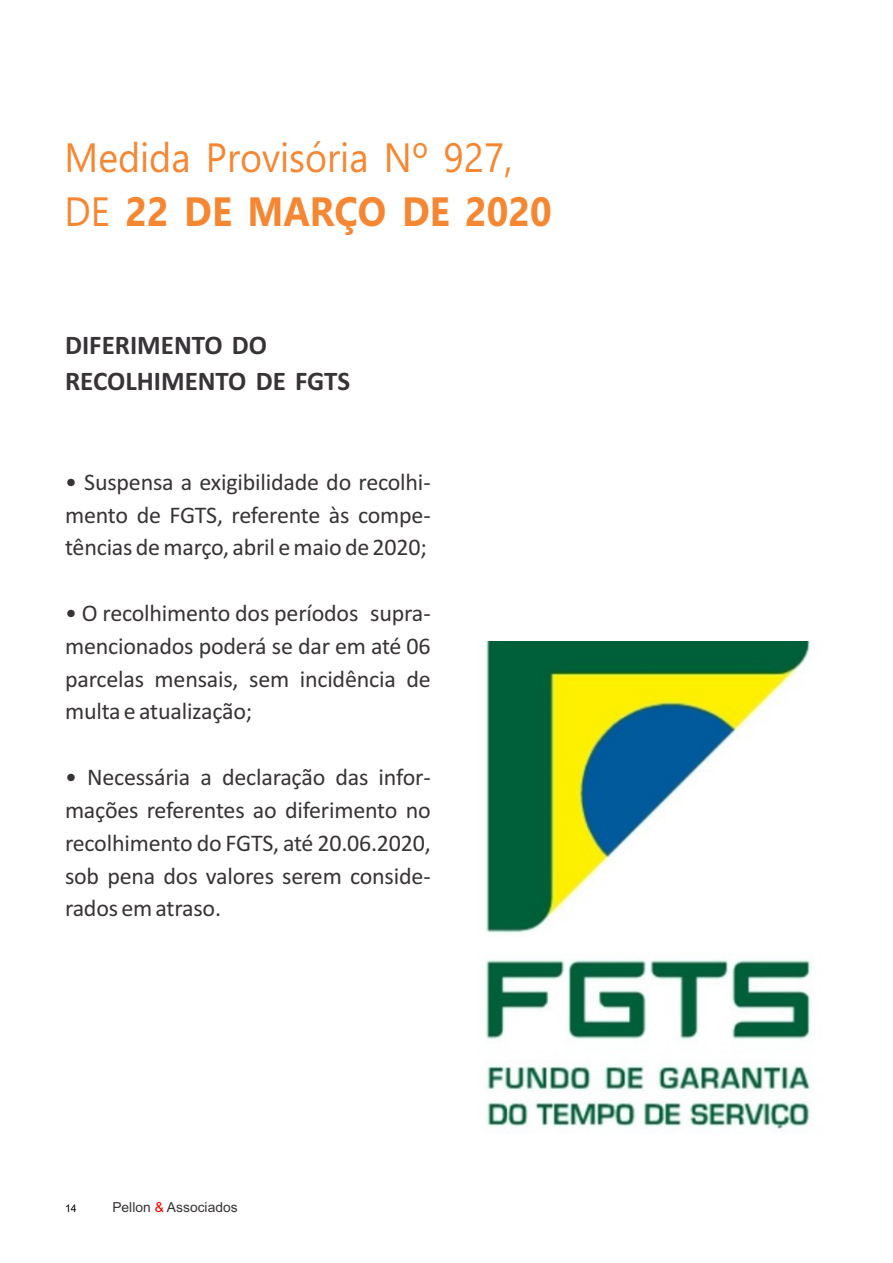
<style>
.page{position:relative;width:893px;height:1263px;background:#fff}
.page>*{position:absolute;margin:0;border:0;box-sizing:border-box;transform-origin:0 0}
.t1{font:40.95px/54.4px "Ebrima";color:#f58733;scale:.92 1}
.t2{font:700 27px/36.9px "Calibri";color:#383336}
.t3{font:24px/32.8px "Calibri";letter-spacing:-.01em;color:#383336;text-align:justify}
.t4{font:13.8px "Arial";color:#383336}
.t5{font:10.5px "Arial";color:#000}
.s1{font-weight:700}
.s2{color:#f00}
</style>
<div class="page">
<img style="left:485px;top:642px;width:327px;height:491px">
<h1 class="t1" style="left:65px;top:134px;width:531px">Medida Provisória Nº 927,<br>DE <span class="s1">22 DE MARÇO DE 2020</span></h1>
<p class="t2" style="left:65px;top:328px;width:287px">DIFERIMENTO DO<br>RECOLHIMENTO DE FGTS</p>
<p class="t3" style="left:65px;top:467px;width:367px">• Suspensa a exigibilidade do recolhi&shy;mento de FGTS, referente às compe&shy;tências de março, abril e maio de 2020;</p>
<p class="t3" style="left:65px;top:599px;width:367px">• O recolhimento dos períodos supra&shy;mencionados poderá se dar em até 06 parcelas mensais, sem incidência de multa e atualização;</p>
<p class="t3" style="left:65px;top:763px;width:367px">• Necessária a declaração das infor&shy;mações referentes ao diferimento no recolhimento do FGTS, até 20.06.2020, sob pena dos valores serem conside&shy;rados em atraso.</p>
<p class="t5" style="left:65px;top:1204px;width:13px">14</p>
<p class="t4" style="left:112px;top:1202px;width:127px">Pellon <span class="s2">&amp;</span> Associados</p>
</div>
